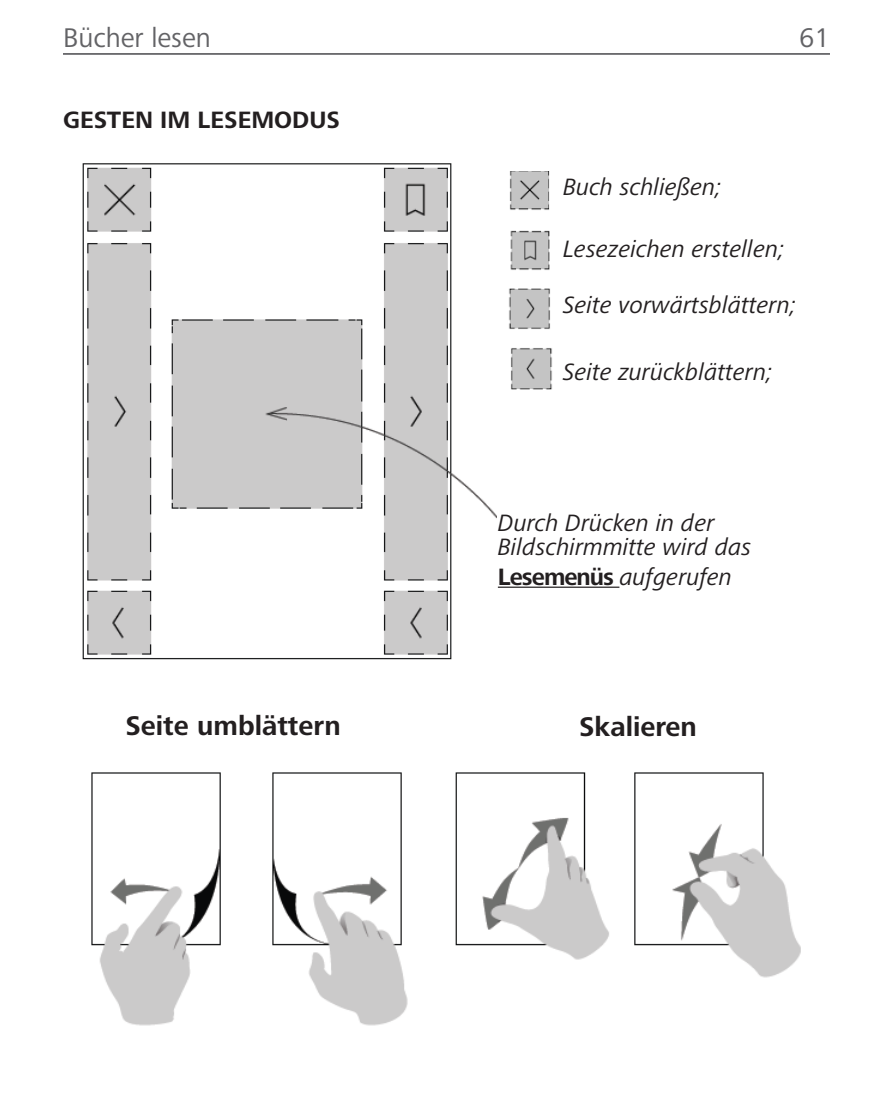
<style>
.page{position:relative;width:893px;height:1109px;background:#fff}
.page>*{position:absolute;margin:0;border:0;box-sizing:border-box;transform-origin:0 0}
.t1{font:700 28px "Frutiger Next LTCYR";color:#231f20}
.t2{font:28px "Frutiger Next Pro";color:#636366}
.t3{font:italic 24.5px/24.5px "Frutiger Next Pro";color:#231f20}
.Heading_2{font:700 24.5px "Frutiger Next Pro";color:#231f20}
.s1{font-weight:700;font-style:normal}
</style>
<div class="page">
<hr style="left:63px;top:53px;width:767px;height:2px;background:#636366">
<img style="left:509px;top:172px;width:40px;height:38px">
<img style="left:510px;top:230px;width:39px;height:40px">
<img style="left:509px;top:288px;width:41px;height:41px">
<img style="left:511px;top:348px;width:41px;height:41px">
<hr style="left:498px;top:586px;width:121px;height:2px;background:#231f20">
<img style="left:82px;top:163px;width:415px;height:497px">
<img style="left:91px;top:772px;width:710px;height:254px">
<p class="t2" style="left:63px;top:22px;width:146px">BBBBBB BBBBB</p>
<p class="t2" style="left:799px;top:22px;width:23px">66</p>
<p class="Heading_2" style="left:63px;top:106px;width:278px">GESTEN IM LESEMODUS</p>
<p class="t3" style="left:563px;top:175px;width:160px">Buch schließen;</p>
<p class="t3" style="left:563px;top:236px;width:223px">Lesezeichen erstellen;</p>
<p class="t3" style="left:563px;top:292px;width:235px">Seite vorwärtsblättern;</p>
<p class="t3" style="left:563px;top:359px;width:211px">Seite zurückblättern;</p>
<p class="t3" style="left:498px;top:510px;width:255px">Durch Drücken in der<br>Bildschirmmitte wird das</p>
<p class="t3" style="left:498px;top:564px;width:236px"><span class="s1">Lesemenüs</span> aufgerufen</p>
<p class="t1" style="left:126px;top:709px;width:217px">Seite umblättern</p>
<p class="t1" style="left:579px;top:711px;width:119px">Skalieren</p>
</div>
